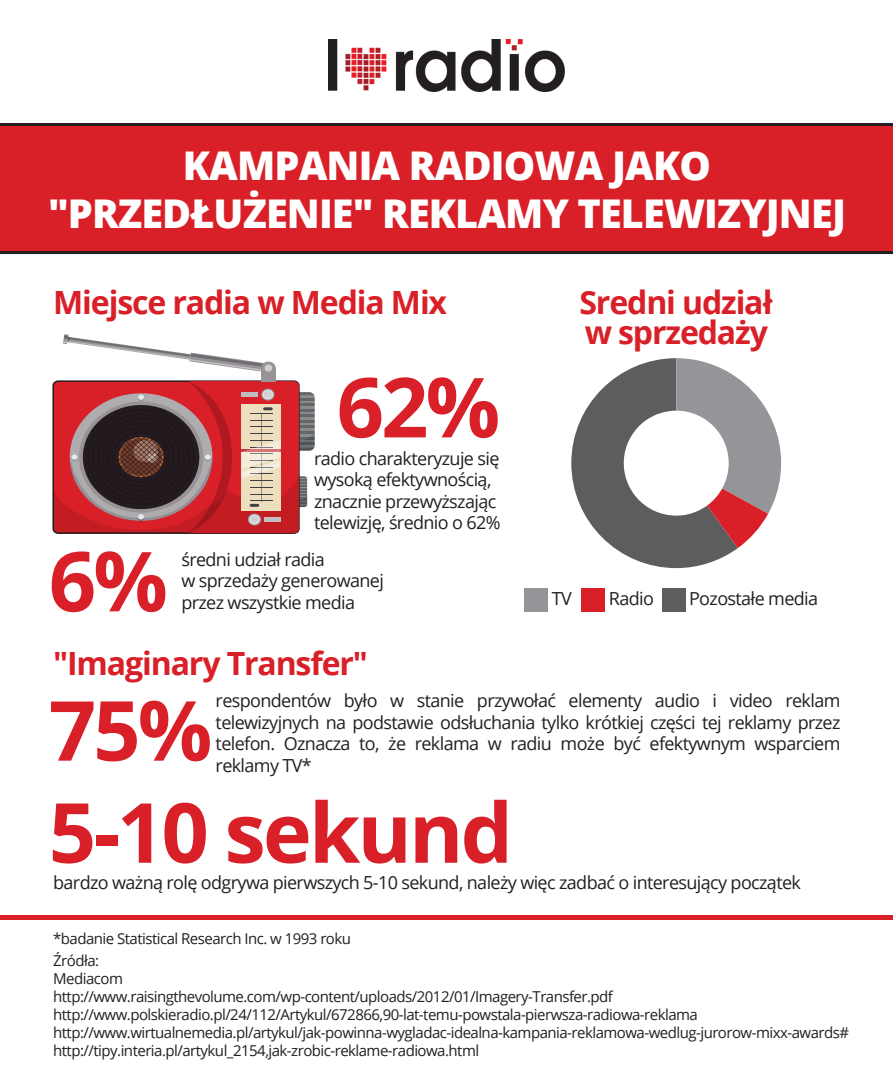
<style>
.page{position:relative;width:893px;height:1079px;background:#fff}
.page>*{position:absolute;margin:0;border:0;box-sizing:border-box;transform-origin:0 0}
.t1{font:700 82.95px/149.2px "Open Sans";letter-spacing:-.035em;color:#d91f27}
.t2{font:800 39.6px/47.5px "Open Sans";letter-spacing:-.02em;color:#fff;text-align:center}
.t3{font:700 31.95px/30px "Open Sans";letter-spacing:-.035em;color:#d91f27}
.t4{font:18px/21.6px "Open Sans";letter-spacing:-.035em;color:#231f20}
.t5{font:15px/18px "Open Sans";letter-spacing:-.035em;color:#231f20}
</style>
<div class="page">
<div style="left:0;top:123px;width:893px;height:131px;background:#231f20"></div>
<img style="left:328px;top:40px;width:237px;height:51px">
<div style="left:0;top:126px;width:893px;height:125px;background:#d91f27"></div>
<div style="left:0;top:915px;width:893px;height:5px;background:#d91f27"></div>
<div style="left:261px;top:368px;width:15px;height:13px;background:#979397"></div>
<svg style="left:63px;top:334px;width:200px;height:38px"></svg>
<svg style="left:261px;top:361px;width:15px;height:13px"></svg>
<div style="left:264px;top:364px;width:8px;height:7px;background:#d2d0d2;border-radius:50%"></div>
<svg style="left:53px;top:381px;width:262px;height:152px;background:#a24c4d"></svg>
<div style="left:241px;top:392px;width:17px;height:5px;background:#c0bdc1"></div>
<div style="left:265px;top:517px;width:16px;height:5px;background:#c0bdc1"></div>
<svg style="left:571px;top:358px;width:211px;height:210px"></svg>
<div style="left:662px;top:588px;width:23px;height:23px;background:#5d5d5d"></div>
<div style="left:525px;top:588px;width:23px;height:23px;background:#939598"></div>
<div style="left:582px;top:588px;width:23px;height:23px;background:#d91f27"></div>
<h2 class="t2" style="left:48px;top:140px;width:799px">KAMPANIA RADIOWA JAKO "PRZEDŁUŻENIE" REKLAMY TELEWIZYJNEJ</h2>
<h3 class="t3" style="left:53px;top:286px;width:395px">Miejsce radia w Media Mix</h3>
<h1 class="t1" style="left:337px;top:330px;width:165px">62%</h1>
<p class="t4" style="left:314px;top:447px;width:188px">radio charakteryzuje się wysoką efektywnością, znacznie przewyższając telewizję, średnio o 62%</p>
<h3 class="t3" style="left:579px;top:286px;width:195px">Sredni udział w sprzedaży</h3>
<h1 class="t1" style="left:49px;top:504px;width:165px">6%<br>75%</h1>
<h1 class="t1" style="left:49px;top:756px;width:466px">5-10 sekund</h1>
<p class="t4" style="left:181px;top:548px;width:204px">średni udział radia<br>w sprzedaży generowanej przez wszystkie media</p>
<p class="t4" style="left:552px;top:587px;width:22px">TV</p>
<p class="t4" style="left:609px;top:587px;width:47px">Radio</p>
<p class="t4" style="left:689px;top:587px;width:131px">Pozostałe media</p>
<h3 class="t3" style="left:53px;top:647px;width:316px">"Imaginary Transfer"</h3>
<p class="t4" style="left:216px;top:689px;width:626px;text-align:justify">respondentów było w stanie przywołać elementy audio i video reklam telewizyjnych na podstawie odsłuchania tylko krótkiej części tej reklamy przez telefon. Oznacza to, że reklama w radiu może być efektywnym wsparciem reklamy TV*</p>
<p class="t4" style="left:53px;top:871px;width:749px">bardzo ważną rolę odgrywa pierwszych 5-10 sekund, należy więc zadbać o interesujący początek</p>
<p class="t5" style="left:53px;top:926px;width:299px;line-height:22.5px">*badanie Statistical Research Inc. w 1993 roku<br>Źródła:</p>
<p class="t5" style="left:53px;top:969px;width:797px">Mediacom<br>http://www.raisingthevolume.com/wp-content/uploads/2012/01/Imagery-Transfer.pdf http://www.polskieradio.pl/24/112/Artykul/672866,90-lat-temu-powstala-pierwsza-radiowa-reklama http://www.wirtualnemedia.pl/artykul/jak-powinna-wygladac-idealna-kampania-reklamowa-wedlug-jurorow-mixx-awards# http://tipy.interia.pl/artykul_2154,jak-zrobic-reklame-radiowa.html</p>
</div>
